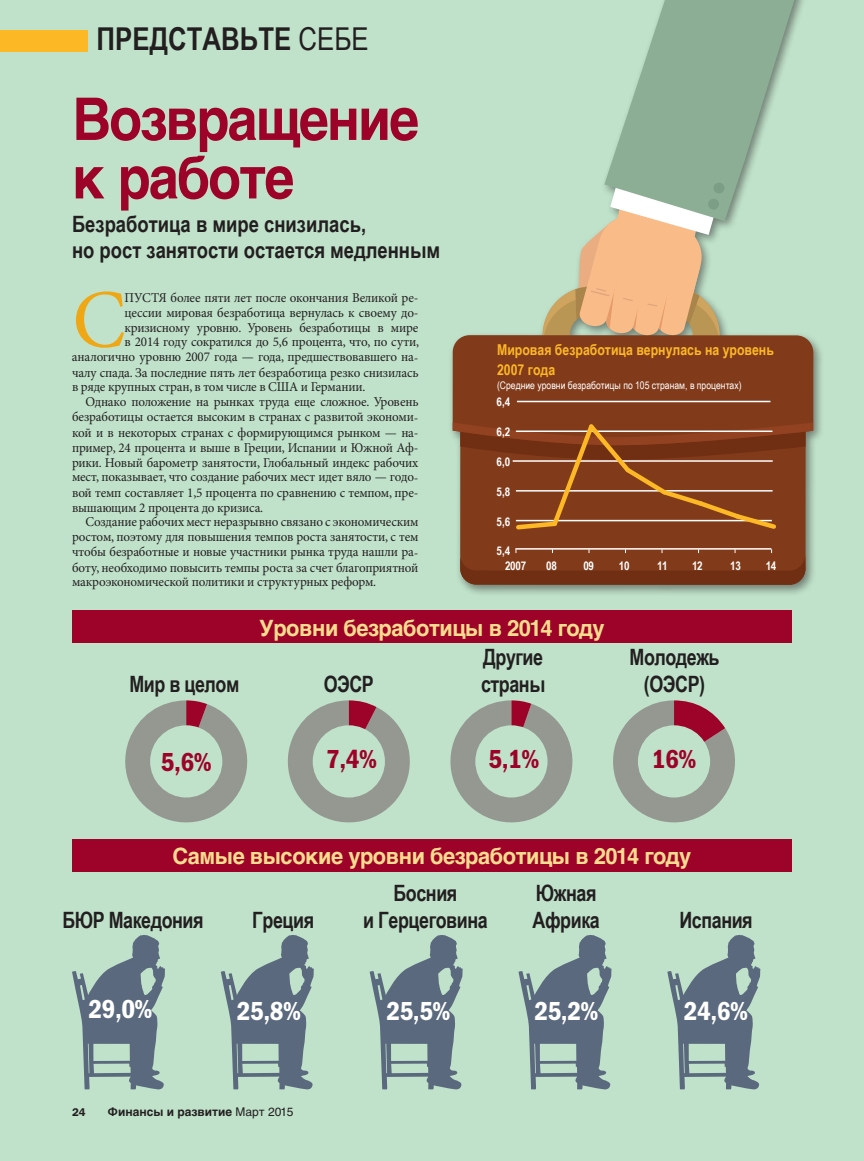
<style>
.page{position:relative;width:864px;height:1161px;background:#c0e2ca}
.page>*{position:absolute;margin:0;border:0;box-sizing:border-box;transform-origin:0 0}
.t1{font:82.8px "Minion Pro";color:#efa715}
.t2{font:700 58.8px/58.5px "Helvetica Cyr";letter-spacing:-.035em;color:#9d0228;scale:.92 1}
.t3{font:700 31.5px "Arial Narrow";color:#231f20}
.t4{font:27px "ITC Franklin Gothic Std Dm Cd";letter-spacing:-.02em;color:#fff}
.t5{font:27px "ITC Franklin Gothic Std Dm Cd";color:#9d0228}
.t6{font:700 22.5px/27px "Arial Narrow";letter-spacing:-.02em;color:#231f20;text-align:center}
.t7{font:700 22.5px "Helvetica Cyr";letter-spacing:-.02em;color:#ffdd8f}
.t8{font:700 22.5px/25.5px "Arial Narrow";color:#231f20}
.t9{font:700 15px/19.5px "Arial Narrow";color:#fcb825}
.t10{font:13.5px "Minion Pro";letter-spacing:-.015em;color:#231f20}
.t11{font:700 12px "Arial Narrow";letter-spacing:-.02em;color:#fff}
.t12{font:700 12px "Helvetica Cyr";color:#231f20}
.t13{font:600 11.25px "ITC Franklin Gothic Std";color:#231f20}
.t14{font:10.5px "Arial Narrow";color:#fff}
.s1{font-weight:400}
.s2{font-family:"Helvetica Cyr Upright";font-weight:400}
</style>
<div class="page">
<svg style="left:72px;top:935px;width:93px;height:155px"></svg>
<div style="left:448px;top:0;width:376px;height:596px;background:#231f20;opacity:.5"></div>
<div style="left:460px;top:532px;width:346px;height:17px;background:#823b1a"></div>
<svg style="left:604px;top:0;width:214px;height:221px;fill:#8bae95"></svg>
<div style="left:0;top:30px;width:87px;height:21px;background:#fcb825"></div>
<svg style="left:460px;top:549px;width:346px;height:36px;background:#7b3719"></svg>
<hr style="left:515px;top:548px;width:256px;height:2px;background:#fff">
<svg style="left:453px;top:158px;width:360px;height:374px"></svg>
<div style="left:72px;top:611px;width:720px;height:32px;background:#9d0228"></div>
<div style="left:72px;top:839px;width:720px;height:32px;background:#9d0228"></div>
<svg style="left:125px;top:700px;width:123px;height:123px"></svg>
<div style="left:150px;top:725px;width:72px;height:73px;background:#c0e2ca;border-radius:50%"></div>
<svg style="left:287px;top:700px;width:123px;height:123px"></svg>
<div style="left:313px;top:725px;width:72px;height:73px;background:#c0e2ca;border-radius:50%"></div>
<svg style="left:450px;top:700px;width:123px;height:123px"></svg>
<div style="left:475px;top:725px;width:73px;height:73px;background:#c0e2ca;border-radius:50%"></div>
<svg style="left:613px;top:700px;width:122px;height:123px"></svg>
<div style="left:638px;top:725px;width:72px;height:73px;background:#c0e2ca;border-radius:50%"></div>
<svg style="left:221px;top:935px;width:93px;height:155px"></svg>
<svg style="left:370px;top:935px;width:93px;height:155px"></svg>
<svg style="left:518px;top:935px;width:94px;height:155px"></svg>
<svg style="left:667px;top:935px;width:94px;height:155px"></svg>
<h3 class="t3" style="left:97px;top:15px;width:274px">ПРЕДСТАВЬТЕ <span class="s1">СЕБЕ</span></h3>
<h2 class="t2" style="left:72px;top:90px;width:379px">Возвращение к работе</h2>
<h3 class="t8" style="left:72px;top:210px;width:370px">Безработица в мире снизилась,<br>но рост занятости остается медленным</h3>
<h1 class="t1" style="left:72px;top:271px;width:55px">С</h1>
<p class="t10" style="left:125px;top:289px;width:295px">ПУСТЯ более пяти лет после окончания Великой ре-</p>
<p class="t10" style="left:125px;top:304px;width:295px">цессии мировая безработица вернулась к своему до-</p>
<p class="t10" style="left:125px;top:319px;width:295px">кризисному уровню. Уровень безработицы в мире</p>
<p class="t10" style="left:125px;top:334px;width:296px">в 2014 году сократился до 5,6 процента, что, по сути,</p>
<p class="t10" style="left:72px;top:349px;width:348px">аналогично уровню 2007 года — года, предшествовавшего на-</p>
<p class="t10" style="left:72px;top:364px;width:348px">чалу спада. За последние пять лет безработица резко снизилась</p>
<p class="t10" style="left:72px;top:379px;width:295px">в ряде крупных стран, в том числе в США и Германии.</p>
<p class="t10" style="left:86px;top:394px;width:335px">Однако положение на рынках труда еще сложное. Уровень</p>
<p class="t10" style="left:72px;top:409px;width:348px">безработицы остается высоким в странах с развитой экономи-</p>
<p class="t10" style="left:72px;top:424px;width:348px">кой и в некоторых странах с формирующимся рынком — на-</p>
<p class="t10" style="left:72px;top:439px;width:348px">пример, 24 процента и выше в Греции, Испании и Южной Аф-</p>
<p class="t10" style="left:72px;top:454px;width:348px">рики. Новый барометр занятости, Глобальный индекс рабочих</p>
<p class="t10" style="left:72px;top:469px;width:348px">мест, показывает, что создание рабочих мест идет вяло — годо-</p>
<p class="t10" style="left:72px;top:484px;width:348px">вой темп составляет 1,5 процента по сравнению с темпом, пре-</p>
<p class="t10" style="left:72px;top:499px;width:193px">вышающим 2 процента до кризиса.</p>
<p class="t10" style="left:86px;top:514px;width:335px">Cоздание рабочих мест неразрывно связано с экономическим</p>
<p class="t10" style="left:72px;top:529px;width:348px">ростом, поэтому для повышения темпов роста занятости, с тем</p>
<p class="t10" style="left:72px;top:544px;width:348px">чтобы безработные и новые участники рынка труда нашли ра-</p>
<p class="t10" style="left:72px;top:559px;width:348px">боту, необходимо повысить темпы роста за счет благоприятной</p>
<p class="t10" style="left:72px;top:574px;width:306px">макроэкономической политики и структурных реформ.</p>
<p class="t9" style="left:497px;top:339px;width:278px">Мировая безработица вернулась на уровень<br>2007 года</p>
<p class="t14" style="left:497px;top:377px;width:246px">(Средние уровни безработицы по 105 странам, в процентах)</p>
<p class="t11" style="left:497px;top:393px;width:15px">6,4</p>
<p class="t11" style="left:497px;top:423px;width:15px">6,2</p>
<p class="t11" style="left:497px;top:453px;width:15px">6,0</p>
<p class="t11" style="left:497px;top:482px;width:15px">5,8</p>
<p class="t11" style="left:497px;top:512px;width:15px">5,6</p>
<p class="t11" style="left:497px;top:542px;width:15px">5,4</p>
<p class="t11" style="left:505px;top:556px;width:23px">2007</p>
<p class="t11" style="left:546px;top:556px;width:12px">08</p>
<p class="t11" style="left:583px;top:556px;width:12px">09</p>
<p class="t11" style="left:619px;top:556px;width:12px">10</p>
<p class="t11" style="left:657px;top:556px;width:12px">11</p>
<p class="t11" style="left:692px;top:556px;width:12px">12</p>
<p class="t11" style="left:730px;top:556px;width:12px">13</p>
<p class="t11" style="left:766px;top:556px;width:12px">14</p>
<h3 class="t6" style="left:129px;top:669px;width:111px">Мир в целом</h3>
<h3 class="t5" style="left:161px;top:746px;width:52px">5,6%</h3>
<h3 class="t7" style="left:259px;top:615px;width:347px">Уровни безработицы в 2014 году</h3>
<h3 class="t6" style="left:324px;top:669px;width:52px">ОЭСР</h3>
<h3 class="t5" style="left:326px;top:744px;width:52px">7,4%</h3>
<h3 class="t6" style="left:481px;top:642px;width:66px;text-align:left">Другие страны</h3>
<h3 class="t5" style="left:489px;top:744px;width:52px">5,1%</h3>
<h3 class="t6" style="left:630px;top:642px;width:92px">Молодежь (ОЭСР)</h3>
<h3 class="t5" style="left:652px;top:744px;width:46px">16%</h3>
<h3 class="t7" style="left:173px;top:843px;width:520px">Самые высокие уровни безработицы в 2014 году</h3>
<h3 class="t6" style="left:536px;top:879px;width:62px">Южная</h3>
<h3 class="t6" style="left:62px;top:906px;width:143px">БЮР Македония</h3>
<h3 class="t6" style="left:252px;top:906px;width:63px">Греция</h3>
<h3 class="t6" style="left:533px;top:906px;width:69px">Африка</h3>
<h3 class="t6" style="left:363px;top:879px;width:126px">Босния<br>и Герцеговина</h3>
<h3 class="t6" style="left:680px;top:906px;width:75px">Испания</h3>
<h3 class="t4" style="left:89px;top:994px;width:66px">29,0%</h3>
<h3 class="t4" style="left:237px;top:996px;width:66px">25,8%</h3>
<h3 class="t4" style="left:386px;top:996px;width:66px">25,5%</h3>
<h3 class="t4" style="left:534px;top:996px;width:66px">25,2%</h3>
<h3 class="t4" style="left:684px;top:996px;width:66px">24,6%</h3>
<p class="t13" style="left:72px;top:1106px;width:15px">24</p>
<p class="t12" style="left:108px;top:1105px;width:187px">Финансы и развитие <span class="s2">Март 2015</span></p>
</div>
